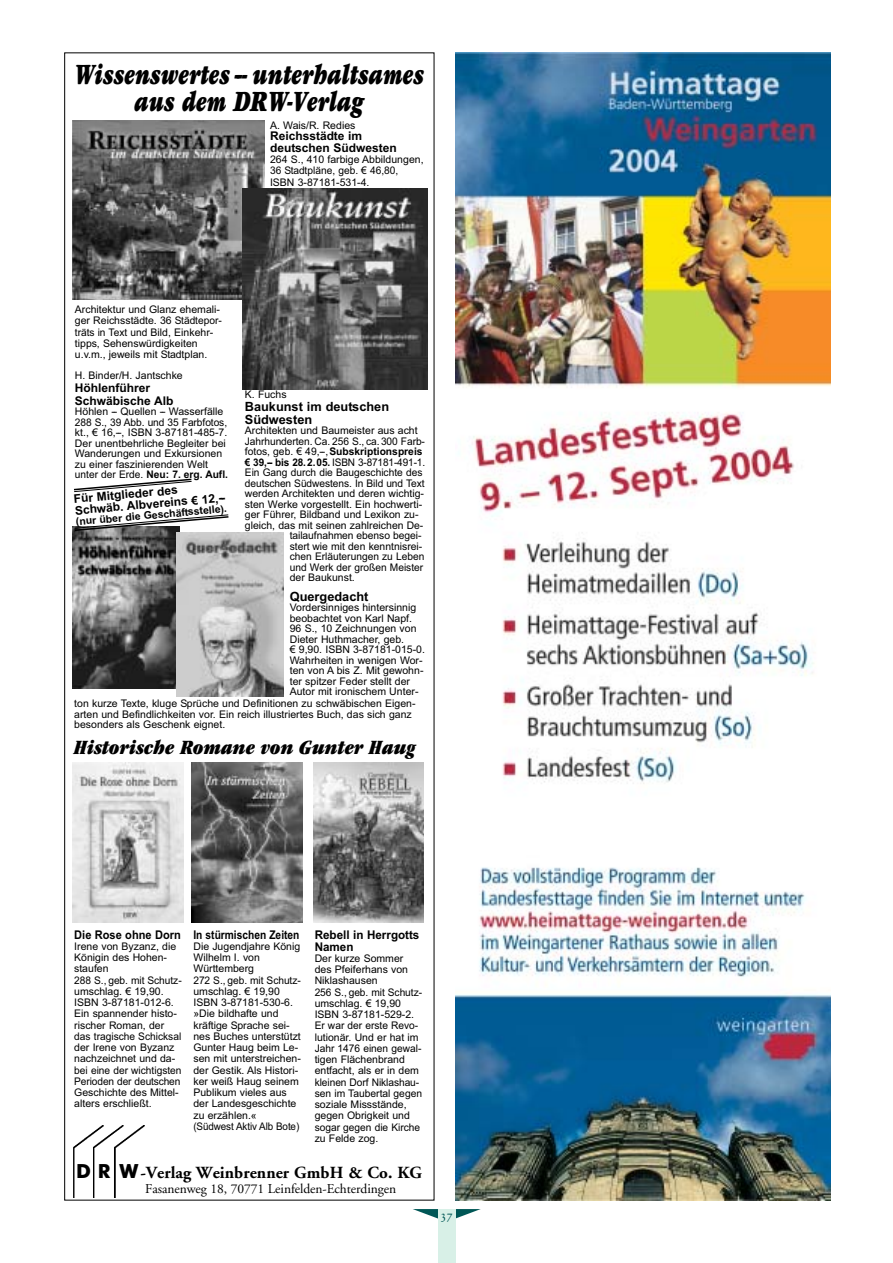
<style>
.page{position:relative;width:893px;height:1263px;background:#fff}
.page>*{position:absolute;margin:0;border:0;box-sizing:border-box;transform-origin:0 0}
.t1{font:italic 900 30.75px/27px "Garamond";color:#000;text-align:center;scale:.68 1}
.t2{font:21px "Garam Ult Con Ita";color:#000}
.t3{font:700 19.5px "Futura Md BT";color:#000}
.t4{font:700 16.95px "Adobe Garamond";letter-spacing:.005em;color:#000}
.t5{font:13.5px "Adobe Garamond";letter-spacing:-.005em;color:#000}
.t6{font:700 12.75px/12.8px "Arial";color:#000}
.t7{font:700 12px/12px "Arial";color:#000}
.t8{font:700 12px "Arial";color:#000;scale:.85 1}
.t9{font:700 12px "Arial";color:#000;scale:.92 1}
.t10{font:12px "Gas Reg Old";color:#005756}
.t11{font:10.5px/11.2px "Arial";color:#000}
.t12{font:700 10.5px "Arial";color:#000}
.t13{font:10.5px "Arial";color:#000;scale:.95 1}
.s1{font-weight:700}
.s2{font-weight:400}
</style>
<div class="page">
<svg style="left:413px;top:1209px;width:67px;height:13px"></svg>
<div style="left:438px;top:1209px;width:17px;height:54px;background:#d8f0e7"></div>
<img style="left:73px;top:121px;width:191px;height:179px">
<img style="left:73px;top:532px;width:107px;height:157px">
<img style="left:73px;top:763px;width:110px;height:160px">
<img style="left:192px;top:763px;width:110px;height:160px">
<img style="left:313px;top:763px;width:111px;height:160px">
<svg style="left:72px;top:478px;width:157px;height:54px"></svg>
<img style="left:73px;top:1126px;width:72px;height:72px">
<img style="left:242px;top:189px;width:185px;height:201px">
<img style="left:177px;top:533px;width:107px;height:164px">
<img style="left:455px;top:53px;width:375px;height:1148px">
<h1 class="t1" style="left:75px;top:63px;width:515px">Wissenswertes --- unterhaltsames aus dem DRW-Verlag</h1>
<p class="t11" style="left:270px;top:120px;width:87px">A. Wais/R. Redies</p>
<p class="t7" style="left:270px;top:131px;width:128px">Reichsstädte im deutschen Südwesten</p>
<p class="t11" style="left:270px;top:155px;width:155px">264 S., 410 farbige Abbildungen,<br>36 Stadtpläne, geb. € 46,80,<br>ISBN 3-87181-531-4.</p>
<p class="t11" style="left:75px;top:305px;width:148px">Architektur und Glanz ehemali&shy;ger Reichsstädte. 36 Städtepor&shy;träts in Text und Bild, Einkehr&shy;tipps, Sehenswürdigkeiten u.v.m., jeweils mit Stadtplan.</p>
<p class="t11" style="left:75px;top:371px;width:109px">H. Binder/H. Jantschke</p>
<p class="t7" style="left:75px;top:383px;width:100px;line-height:12.8px">Höhlenführer<br>Schwäbische Alb</p>
<p class="t11" style="left:75px;top:407px;width:155px;line-height:10.5px">Höhlen -- Quellen -- Wasserfälle<br>288 S., 39 Abb. und 35 Farbfotos, kt., € 16,--, ISBN 3-87181-485-7.<br>Der unentbehrliche Begleiter bei<br>Wanderungen und Exkursionen zu einer faszinierenden Welt unter der Erde. <span class="s1">Neu: 7. erg. Aufl.</span></p>
<p class="t7" style="left:73px;top:494px;width:152px;rotate:-5deg">Für Mitglieder des<br>Schwäb. Albvereins € 12,--</p>
<p class="t12" style="left:76px;top:518px;width:153px;rotate:-5deg">(nur über die Geschäftsstelle).</p>
<p class="t11" style="left:245px;top:390px;width:43px">K. Fuchs</p>
<p class="t6" style="left:245px;top:401px;width:146px">Baukunst im deutschen<br>Südwesten</p>
<p class="t11" style="left:245px;top:426px;width:174px">Architekten und Baumeister aus acht</p>
<p class="t11" style="left:245px;top:436px;width:182px">Jahrhunderten. Ca. 256 S., ca.300 Farb-</p>
<p class="t12" style="left:245px;top:448px;width:179px"><span class="s2">fotos, geb. € 49,--,</span>Subskriptionspreis</p>
<p class="t13" style="left:245px;top:458px;width:191px"><span class="s1">€ 39,-- bis 28.2.05.</span> ISBN 3-87181-491-1.</p>
<p class="t11" style="left:245px;top:468px;width:179px">Ein Gang durch die Baugeschichte des</p>
<p class="t11" style="left:245px;top:478px;width:181px">deutschen Südwestens. In Bild und Text</p>
<p class="t11" style="left:245px;top:489px;width:181px">werden Architekten und deren wichtig-</p>
<p class="t11" style="left:245px;top:499px;width:179px">sten Werke vorgestellt. Ein hochwerti-</p>
<p class="t11" style="left:245px;top:510px;width:175px">ger Führer, Bildband und Lexikon zu-</p>
<p class="t11" style="left:245px;top:520px;width:180px">gleich, das mit seinen zahlreichen De-</p>
<p class="t11" style="left:290px;top:531px;width:133px">tailaufnahmen ebenso begei-</p>
<p class="t11" style="left:290px;top:541px;width:134px">stert wie mit den kenntnisrei-</p>
<p class="t11" style="left:290px;top:552px;width:136px">chen Erläuterungen zu Leben</p>
<p class="t11" style="left:290px;top:562px;width:135px">und Werk der großen Meister</p>
<p class="t11" style="left:290px;top:573px;width:67px">der Baukunst.</p>
<p class="t6" style="left:290px;top:591px;width:80px">Quergedacht</p>
<p class="t11" style="left:290px;top:603px;width:137px;line-height:10.5px">Vordersinniges hintersinnig beobachtet von Karl Napf.<br>96 S., 10 Zeichnungen von<br>Dieter Huthmacher, geb.<br>€ 9,90. ISBN 3-87181-015-0.<br>Wahrheiten in wenigen Wor&shy;ten von A bis Z. Mit gewohn&shy;ter spitzer Feder stellt der<br>Autor mit ironischem Unter-</p>
<p class="t11" style="left:74px;top:699px;width:343px;line-height:10.5px">ton kurze Texte, kluge Sprüche und Definitionen zu schwäbischen Eigen&shy;arten und Befindlichkeiten vor. Ein reich illustriertes Buch, das sich ganz besonders als Geschenk eignet.</p>
<h2 class="t2" style="left:74px;top:734px;width:343px">Historische Romane von Gunter Haug</h2>
<p class="t9" style="left:74px;top:930px;width:117px">Die Rose ohne Dorn</p>
<p class="t11" style="left:74px;top:942px;width:109px">Irene von Byzanz, die<br>Königin des Hohen&shy;staufen<br>288 S., geb. mit Schutz&shy;umschlag. € 19,90.<br>ISBN 3-87181-012-6.<br>Ein spannender histo&shy;rischer Roman, der das tragische Schicksal der Irene von Byzanz nachzeichnet und da&shy;bei eine der wichtigsten<br>Perioden der deutschen<br>Geschichte des Mittel&shy;alters erschließt.</p>
<p class="t7" style="left:315px;top:930px;width:106px">Rebell in Herrgotts<br>Namen</p>
<p class="t11" style="left:315px;top:954px;width:109px">Der kurze Sommer des Pfeiferhans von<br>Niklashausen<br>256 S., geb. mit Schutz&shy;umschlag. € 19,90<br>ISBN 3-87181-529-2.<br>Er war der erste Revo&shy;lutionär. Und er hat im<br>Jahr 1476 einen gewal&shy;tigen Flächenbrand entfacht, als er in dem kleinen Dorf Niklashau&shy;sen im Taubertal gegen soziale Missstände, gegen Obrigkeit und sogar gegen die Kirche zu Felde zog.</p>
<h3 class="t4" style="left:140px;top:1165px;width:283px">-Verlag Weinbrenner GmbH &amp; Co. KG</h3>
<p class="t5" style="left:145px;top:1183px;width:252px">Fasanenweg 18, 70771 Leinfelden-Echterdingen</p>
<p class="t8" style="left:193px;top:930px;width:126px">In stürmischen Zeiten</p>
<p class="t11" style="left:193px;top:942px;width:109px">Die Jugendjahre König<br>Wilhelm I. von<br>Württemberg<br>272 S., geb. mit Schutz&shy;umschlag. € 19,90<br>ISBN 3-87181-530-6. »Die bildhafte und kräftige Sprache sei&shy;nes Buches unterstützt<br>Gunter Haug beim Le&shy;sen mit unterstreichen&shy;der Gestik. Als Histori&shy;ker weiß Haug seinem<br>Publikum vieles aus der Landesgeschichte zu erzählen.«<br>(Südwest Aktiv Alb Bote)</p>
<h3 class="t3" style="left:76px;top:1164px;width:64px">D R W</h3>
<p class="t10" style="left:440px;top:1210px;width:14px">37</p>
</div>
